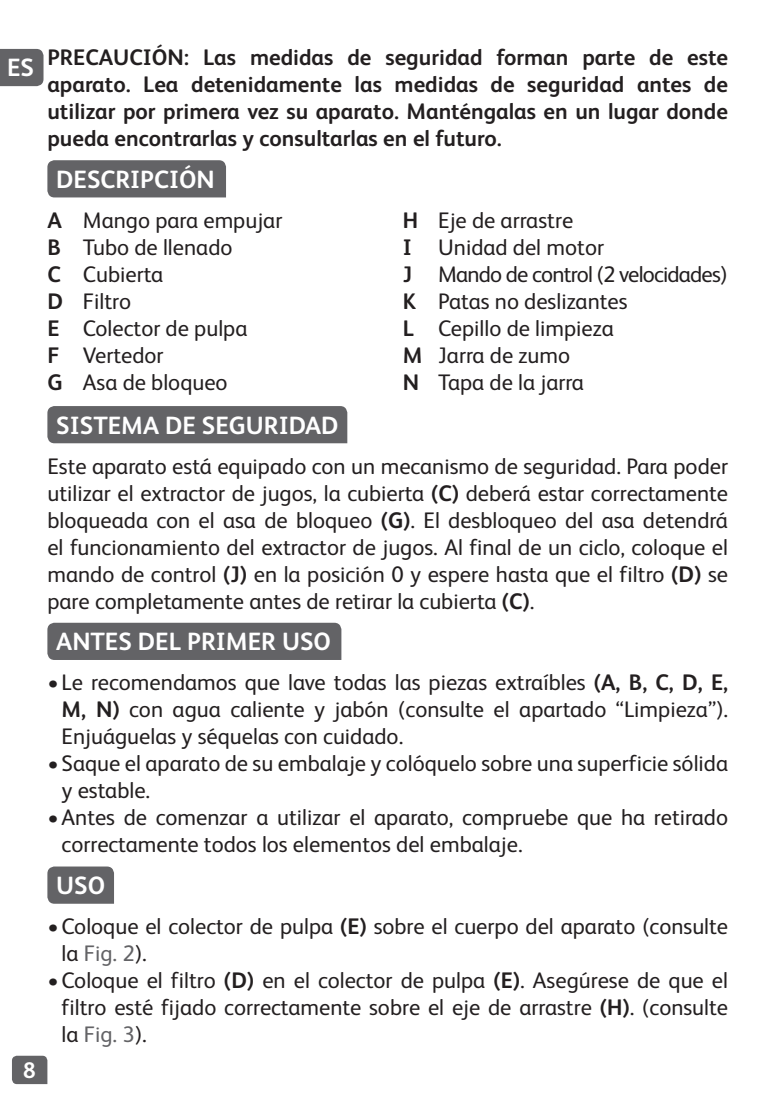
<style>
.page{position:relative;width:777px;height:1104px;background:#fff}
.page>*{position:absolute;margin:0;border:0;box-sizing:border-box;transform-origin:0 0}
.t1{font:700 25px "FS Albert";color:#fff}
.t2{font:22.5px/27px "FS Albert";color:#231f20}
.t3{font:700 22.5px/27px "FS Albert";color:#231f20;text-align:justify}
.t4{font:700 22.5px "FS Albert";color:#fff}
.s1{font-weight:700}
.s2{color:#636366}
</style>
<div class="page">
<svg style="left:12px;top:1055px;width:35px;height:29px"></svg>
<div style="left:0;top:49px;width:43px;height:37px;background:#636366"></div>
<div style="left:47px;top:160px;width:179px;height:37px;background:#636366"></div>
<div style="left:47px;top:406px;width:300px;height:37px;background:#636366"></div>
<div style="left:47px;top:622px;width:294px;height:38px;background:#636366"></div>
<div style="left:47px;top:866px;width:67px;height:37px;background:#636366"></div>
<p class="t1" style="left:7px;top:53px;width:28px">ES</p>
<p class="t4" style="left:23px;top:1057px;width:14px">8</p>
<p class="t3" style="left:47px;top:44px;width:682px">PRECAUCIÓN: Las medidas de seguridad forman parte de este aparato. Lea detenidamente las medidas de seguridad antes de utilizar por primera vez su aparato. Manténgalas en un lugar donde pueda encontrarlas y consultarlas en el futuro.</p>
<p class="t1" style="left:56px;top:165px;width:160px">DESCRIPCIÓN</p>
<p class="t2" style="left:47px;top:206px;width:236px"><span class="s1">A</span> Mango para empujar<br><span class="s1">B</span> Tubo de llenado<br><span class="s1">C</span> Cubierta<br><span class="s1">D</span> Filtro<br><span class="s1">E</span> Colector de pulpa<br><span class="s1">F</span> Vertedor<br><span class="s1">G</span> Asa de bloqueo</p>
<p class="t2" style="left:403px;top:206px;width:326px"><span class="s1">H</span> Eje de arrastre<br><span class="s1">I</span> Unidad del motor<br><span class="s1">J</span> Mando de control (2 velocidades)<br><span class="s1">K</span> Patas no deslizantes<br><span class="s1">L</span> Cepillo de limpieza<br><span class="s1">M</span> Jarra de zumo<br><span class="s1">N</span> Tapa de la jarra</p>
<p class="t1" style="left:56px;top:410px;width:284px">SISTEMA DE SEGURIDAD</p>
<p class="t2" style="left:47px;top:452px;width:682px;text-align:justify">Este aparato está equipado con un mecanismo de seguridad. Para poder utilizar el extractor de jugos, la cubierta <span class="s1">(C)</span> deberá estar correctamente bloqueada con el asa de bloqueo <span class="s1">(G)</span>. El desbloqueo del asa detendrá el funcionamiento del extractor de jugos. Al final de un ciclo, coloque el mando de control <span class="s1">(J)</span> en la posición 0 y espere hasta que el filtro <span class="s1">(D)</span> se pare completamente antes de retirar la cubierta <span class="s1">(C)</span>.</p>
<p class="t1" style="left:56px;top:627px;width:276px">ANTES DEL PRIMER USO</p>
<p class="t2" style="left:62px;top:669px;width:668px;text-align:justify;text-indent:-14px">•Le recomendamos que lave todas las piezas extraíbles <span class="s1">(A, B, C, D, E, M, N)</span> con agua caliente y jabón (consulte el apartado “Limpieza”).<br>Enjuáguelas y séquelas con cuidado.</p>
<p class="t2" style="left:62px;top:750px;width:668px;text-indent:-14px">•Saque el aparato de su embalaje y colóquelo sobre una superficie sólida y estable.</p>
<p class="t2" style="left:62px;top:804px;width:668px;text-indent:-14px">•Antes de comenzar a utilizar el aparato, compruebe que ha retirado correctamente todos los elementos del embalaje.</p>
<p class="t1" style="left:56px;top:871px;width:50px">USO</p>
<p class="t2" style="left:62px;top:912px;width:668px;text-indent:-14px">•Coloque el colector de pulpa <span class="s1">(E)</span> sobre el cuerpo del aparato (consulte la <span class="s2">Fig. 2</span>).</p>
<p class="t2" style="left:62px;top:966px;width:668px;text-align:justify;text-indent:-14px">•Coloque el filtro <span class="s1">(D)</span> en el colector de pulpa <span class="s1">(E)</span>. Asegúrese de que el filtro esté fijado correctamente sobre el eje de arrastre <span class="s1">(H)</span>. (consulte la <span class="s2">Fig. 3</span>).</p>
</div>
